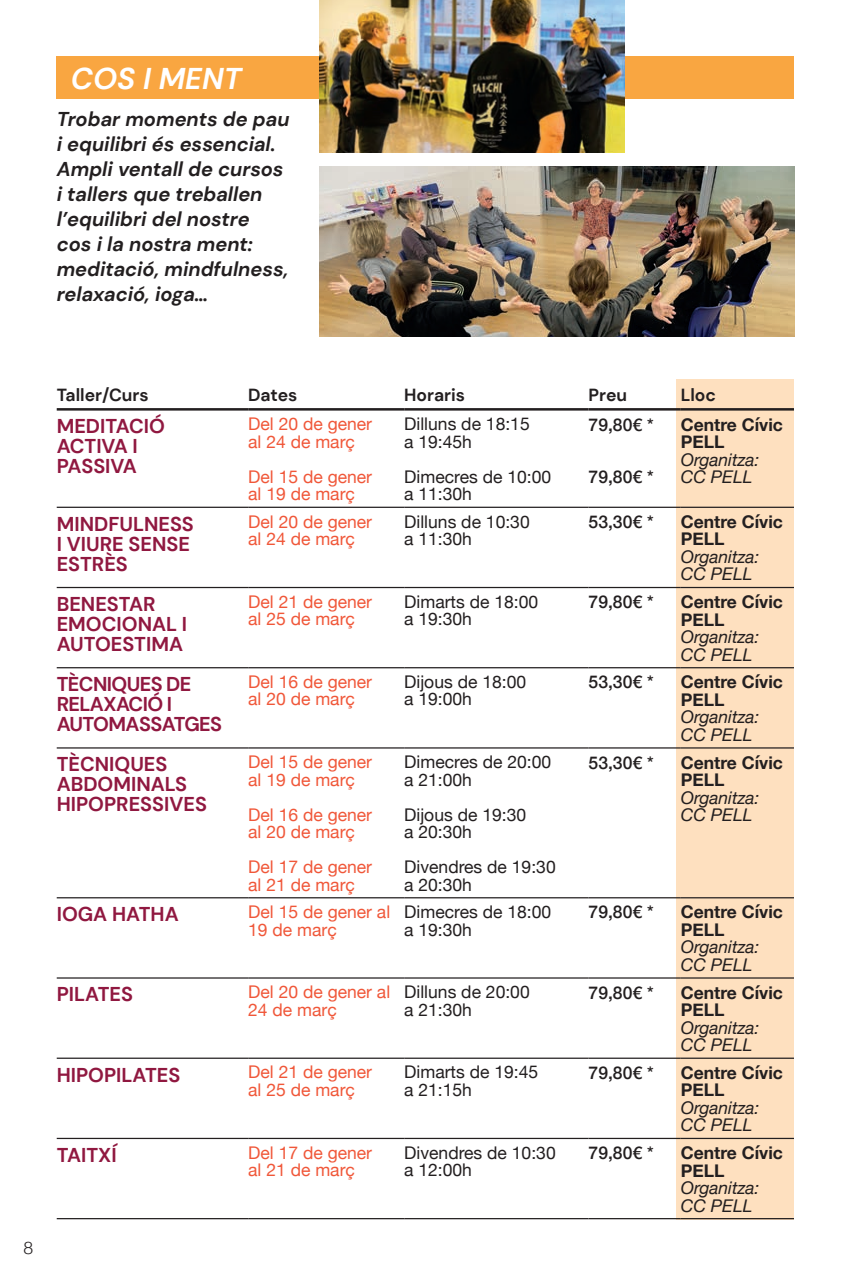
<style>
.page{position:relative;width:851px;height:1276px;background:#fff}
.page>*{position:absolute;margin:0;border:0;box-sizing:border-box;transform-origin:0 0}
.t1{font:italic 700 30px "DM Sans";color:#fff}
.t2{font:italic 700 20px/25px "DM Sans";color:#231f20}
.t3{font:700 20px/20px "DM Sans";color:#901840}
.t4{font:700 20px/20px "DM Sans";letter-spacing:-.03em;color:#901840}
.t5{font:17.5px/17.5px "Helvetica Neue";color:#f05739}
.t6{font:17.5px/17.5px "Helvetica Neue";color:#231f20}
.t7{font:italic 17.5px "Helvetica Neue";color:#231f20}
.t8{font:700 17.5px/17.5px "Helvetica Neue";color:#231f20}
.t9{font:500 17.5px "Helvetica Neue";color:#231f20}
.t10{font:700 17.5px "DM Sans";color:#231f20}
.t11{font:300 17.5px "Helvetica Neue";color:#231f20}
</style>
<div class="page">
<div style="left:676px;top:379px;width:118px;height:840px;background:#fee0bf"></div>
<hr style="left:57px;top:408px;width:191px;height:2px;background:#231f20">
<hr style="left:248px;top:408px;width:156px;height:2px;background:#231f20">
<hr style="left:404px;top:408px;width:184px;height:2px;background:#231f20">
<hr style="left:588px;top:408px;width:92px;height:2px;background:#231f20">
<hr style="left:680px;top:408px;width:116px;height:2px;background:#231f20">
<hr style="left:57px;top:587px;width:191px;height:1px;background:#231f20">
<hr style="left:248px;top:587px;width:156px;height:1px;background:#231f20">
<hr style="left:404px;top:587px;width:184px;height:1px;background:#231f20">
<hr style="left:588px;top:587px;width:92px;height:1px;background:#231f20">
<hr style="left:680px;top:587px;width:116px;height:1px;background:#231f20">
<hr style="left:57px;top:667px;width:191px;height:1px;background:#231f20">
<hr style="left:248px;top:667px;width:156px;height:1px;background:#231f20">
<hr style="left:404px;top:667px;width:184px;height:1px;background:#231f20">
<hr style="left:588px;top:667px;width:92px;height:1px;background:#231f20">
<hr style="left:680px;top:667px;width:116px;height:1px;background:#231f20">
<hr style="left:57px;top:507px;width:191px;height:1px;background:#231f20">
<hr style="left:248px;top:507px;width:156px;height:1px;background:#231f20">
<hr style="left:404px;top:507px;width:184px;height:1px;background:#231f20">
<hr style="left:588px;top:507px;width:92px;height:1px;background:#231f20">
<hr style="left:680px;top:507px;width:116px;height:1px;background:#231f20">
<hr style="left:57px;top:747px;width:191px;height:1px;background:#231f20">
<hr style="left:248px;top:747px;width:156px;height:1px;background:#231f20">
<hr style="left:404px;top:747px;width:184px;height:1px;background:#231f20">
<hr style="left:588px;top:747px;width:92px;height:1px;background:#231f20">
<hr style="left:680px;top:747px;width:116px;height:1px;background:#231f20">
<hr style="left:57px;top:897px;width:191px;height:1px;background:#231f20">
<hr style="left:248px;top:897px;width:156px;height:1px;background:#231f20">
<hr style="left:404px;top:897px;width:184px;height:1px;background:#231f20">
<hr style="left:588px;top:897px;width:92px;height:1px;background:#231f20">
<hr style="left:680px;top:897px;width:116px;height:1px;background:#231f20">
<hr style="left:57px;top:977px;width:191px;height:1px;background:#231f20">
<hr style="left:248px;top:977px;width:156px;height:1px;background:#231f20">
<hr style="left:404px;top:977px;width:184px;height:1px;background:#231f20">
<hr style="left:588px;top:977px;width:92px;height:1px;background:#231f20">
<hr style="left:680px;top:977px;width:116px;height:1px;background:#231f20">
<hr style="left:57px;top:1057px;width:191px;height:2px;background:#231f20">
<hr style="left:248px;top:1057px;width:156px;height:2px;background:#231f20">
<hr style="left:404px;top:1057px;width:184px;height:2px;background:#231f20">
<hr style="left:588px;top:1057px;width:92px;height:2px;background:#231f20">
<hr style="left:680px;top:1057px;width:116px;height:2px;background:#231f20">
<hr style="left:57px;top:1137px;width:191px;height:2px;background:#231f20">
<hr style="left:248px;top:1137px;width:156px;height:2px;background:#231f20">
<hr style="left:404px;top:1137px;width:184px;height:2px;background:#231f20">
<hr style="left:588px;top:1137px;width:92px;height:2px;background:#231f20">
<hr style="left:680px;top:1137px;width:116px;height:2px;background:#231f20">
<hr style="left:57px;top:1218px;width:191px;height:1px;background:#231f20">
<hr style="left:248px;top:1218px;width:156px;height:1px;background:#231f20">
<hr style="left:404px;top:1218px;width:184px;height:1px;background:#231f20">
<hr style="left:588px;top:1218px;width:92px;height:1px;background:#231f20">
<hr style="left:680px;top:1218px;width:116px;height:1px;background:#231f20">
<div style="left:57px;top:57px;width:737px;height:42px;background:#f9a641"></div>
<img style="left:319px;top:167px;width:475px;height:170px">
<img style="left:319px;top:0;width:305px;height:152px">
<div style="left:794px;top:366px;width:56px;height:891px;background:#fff"></div>
<p class="t1" style="left:71px;top:60px;width:172px">COS I MENT</p>
<p class="t2" style="left:57px;top:107px;width:234px">Trobar moments de pau i equilibri és essencial.<br>Ampli ventall de cursos i tallers que treballen l’equilibri del nostre<br>cos i la nostra ment: meditació, mindfulness, relaxació, ioga…</p>
<p class="t11" style="left:23px;top:1233px;width:11px">8</p>
<p class="t10" style="left:57px;top:383px;width:93px">Taller/Curs</p>
<p class="t10" style="left:248px;top:383px;width:51px">Dates</p>
<p class="t10" style="left:404px;top:383px;width:62px">Horaris</p>
<p class="t10" style="left:588px;top:383px;width:40px">Preu</p>
<p class="t10" style="left:680px;top:383px;width:37px">Lloc</p>
<p class="t3" style="left:57px;top:416px;width:110px">MEDITACIÓ</p>
<p class="t3" style="left:57px;top:436px;width:83px">ACTIVA I</p>
<p class="t3" style="left:57px;top:456px;width:82px">PASSIVA</p>
<p class="t8" style="left:680px;top:416px;width:104px">Centre Cívic<br>PELL</p>
<p class="t7" style="left:680px;top:447px;width:80px">Organitza:</p>
<p class="t7" style="left:680px;top:464px;width:73px">CC PELL</p>
<p class="t5" style="left:248px;top:416px;width:125px">Del 20 de gener al 24 de març</p>
<p class="t5" style="left:248px;top:469px;width:125px">Del 15 de gener al 19 de març</p>
<p class="t6" style="left:404px;top:416px;width:127px">Dilluns de 18:15</p>
<p class="t6" style="left:404px;top:434px;width:69px">a 19:45h</p>
<p class="t6" style="left:404px;top:469px;width:148px">Dimecres de 10:00</p>
<p class="t6" style="left:404px;top:486px;width:69px">a 11:30h</p>
<p class="t9" style="left:588px;top:410px;width:66px">79,80€ *</p>
<p class="t9" style="left:588px;top:463px;width:66px">79,80€ *</p>
<p class="t3" style="left:57px;top:514px;width:139px">MINDFULNESS<br>I VIURE SENSE<br>ESTRÈS</p>
<p class="t5" style="left:248px;top:513px;width:125px">Del 20 de gener al 24 de març</p>
<p class="t6" style="left:404px;top:513px;width:127px">Dilluns de 10:30</p>
<p class="t6" style="left:404px;top:531px;width:69px">a 11:30h</p>
<p class="t3" style="left:57px;top:594px;width:132px">BENESTAR<br>EMOCIONAL I<br>AUTOESTIMA</p>
<p class="t5" style="left:248px;top:594px;width:125px">Del 21 de gener al 25 de març</p>
<p class="t6" style="left:404px;top:594px;width:135px">Dimarts de 18:00</p>
<p class="t6" style="left:404px;top:611px;width:69px">a 19:30h</p>
<p class="t4" style="left:57px;top:674px;width:167px">TÈCNIQUES DE<br>RELAXACIÓ I<br>AUTOMASSATGES</p>
<p class="t5" style="left:248px;top:674px;width:125px">Del 16 de gener al 20 de març</p>
<p class="t6" style="left:404px;top:674px;width:123px">Dijous de 18:00</p>
<p class="t6" style="left:404px;top:691px;width:69px">a 19:00h</p>
<p class="t3" style="left:57px;top:754px;width:152px">TÈCNIQUES<br>ABDOMINALS<br>HIPOPRESSIVES</p>
<p class="t5" style="left:248px;top:754px;width:125px">Del 15 de gener al 19 de març</p>
<p class="t5" style="left:248px;top:806px;width:125px">Del 16 de gener al 20 de març</p>
<p class="t5" style="left:248px;top:859px;width:125px">Del 17 de gener al 21 de març</p>
<p class="t6" style="left:404px;top:754px;width:148px">Dimecres de 20:00</p>
<p class="t6" style="left:404px;top:771px;width:69px">a 21:00h</p>
<p class="t6" style="left:404px;top:806px;width:123px">Dijous de 19:30</p>
<p class="t6" style="left:404px;top:824px;width:69px">a 20:30h</p>
<p class="t6" style="left:404px;top:859px;width:153px">Divendres de 19:30</p>
<p class="t6" style="left:404px;top:876px;width:69px">a 20:30h</p>
<p class="t3" style="left:57px;top:904px;width:123px">IOGA HATHA</p>
<p class="t5" style="left:248px;top:904px;width:143px">Del 15 de gener al<br>19 de març</p>
<p class="t6" style="left:404px;top:904px;width:148px">Dimecres de 18:00</p>
<p class="t6" style="left:404px;top:921px;width:69px">a 19:30h</p>
<p class="t3" style="left:57px;top:984px;width:78px">PILATES</p>
<p class="t5" style="left:248px;top:984px;width:143px">Del 20 de gener al<br>24 de març</p>
<p class="t6" style="left:404px;top:984px;width:127px">Dilluns de 20:00</p>
<p class="t6" style="left:404px;top:1001px;width:69px">a 21:30h</p>
<p class="t9" style="left:588px;top:507px;width:66px">53,30€ *</p>
<p class="t8" style="left:680px;top:513px;width:104px">Centre Cívic<br>PELL</p>
<p class="t7" style="left:680px;top:544px;width:80px">Organitza:</p>
<p class="t7" style="left:680px;top:561px;width:73px">CC PELL</p>
<p class="t9" style="left:588px;top:588px;width:66px">79,80€ *</p>
<p class="t8" style="left:680px;top:593px;width:104px">Centre Cívic<br>PELL</p>
<p class="t7" style="left:680px;top:624px;width:80px">Organitza:</p>
<p class="t7" style="left:680px;top:642px;width:73px">CC PELL</p>
<p class="t9" style="left:588px;top:668px;width:66px">53,30€ *</p>
<p class="t8" style="left:680px;top:674px;width:104px">Centre Cívic<br>PELL</p>
<p class="t7" style="left:680px;top:704px;width:80px">Organitza:</p>
<p class="t7" style="left:680px;top:722px;width:73px">CC PELL</p>
<p class="t9" style="left:588px;top:748px;width:66px">53,30€ *</p>
<p class="t8" style="left:680px;top:754px;width:104px">Centre Cívic<br>PELL</p>
<p class="t7" style="left:680px;top:784px;width:80px">Organitza:</p>
<p class="t7" style="left:680px;top:802px;width:73px">CC PELL</p>
<p class="t9" style="left:588px;top:898px;width:66px">79,80€ *</p>
<p class="t8" style="left:680px;top:904px;width:104px">Centre Cívic<br>PELL</p>
<p class="t7" style="left:680px;top:934px;width:80px">Organitza:</p>
<p class="t7" style="left:680px;top:952px;width:73px">CC PELL</p>
<p class="t9" style="left:588px;top:978px;width:66px">79,80€ *</p>
<p class="t8" style="left:680px;top:984px;width:104px">Centre Cívic<br>PELL</p>
<p class="t7" style="left:680px;top:1014px;width:80px">Organitza:</p>
<p class="t7" style="left:680px;top:1032px;width:73px">CC PELL</p>
<p class="t3" style="left:57px;top:1064px;width:125px">HIPOPILATES</p>
<p class="t5" style="left:248px;top:1064px;width:125px">Del 21 de gener al 25 de març</p>
<p class="t6" style="left:404px;top:1064px;width:135px">Dimarts de 19:45 a 21:15h</p>
<p class="t9" style="left:588px;top:1058px;width:66px">79,80€ *</p>
<p class="t8" style="left:680px;top:1064px;width:104px">Centre Cívic<br>PELL</p>
<p class="t7" style="left:680px;top:1095px;width:80px">Organitza:</p>
<p class="t7" style="left:680px;top:1112px;width:73px">CC PELL</p>
<p class="t3" style="left:57px;top:1144px;width:61px">TAITXÍ</p>
<p class="t5" style="left:248px;top:1144px;width:125px">Del 17 de gener al 21 de març</p>
<p class="t6" style="left:404px;top:1144px;width:153px">Divendres de 10:30</p>
<p class="t9" style="left:588px;top:1138px;width:66px">79,80€ *</p>
<p class="t8" style="left:680px;top:1144px;width:104px">Centre Cívic<br>PELL</p>
<p class="t7" style="left:680px;top:1175px;width:80px">Organitza:</p>
<p class="t7" style="left:680px;top:1192px;width:73px">CC PELL</p>
<p class="t6" style="left:404px;top:1162px;width:69px">a 12:00h</p>
</div>
